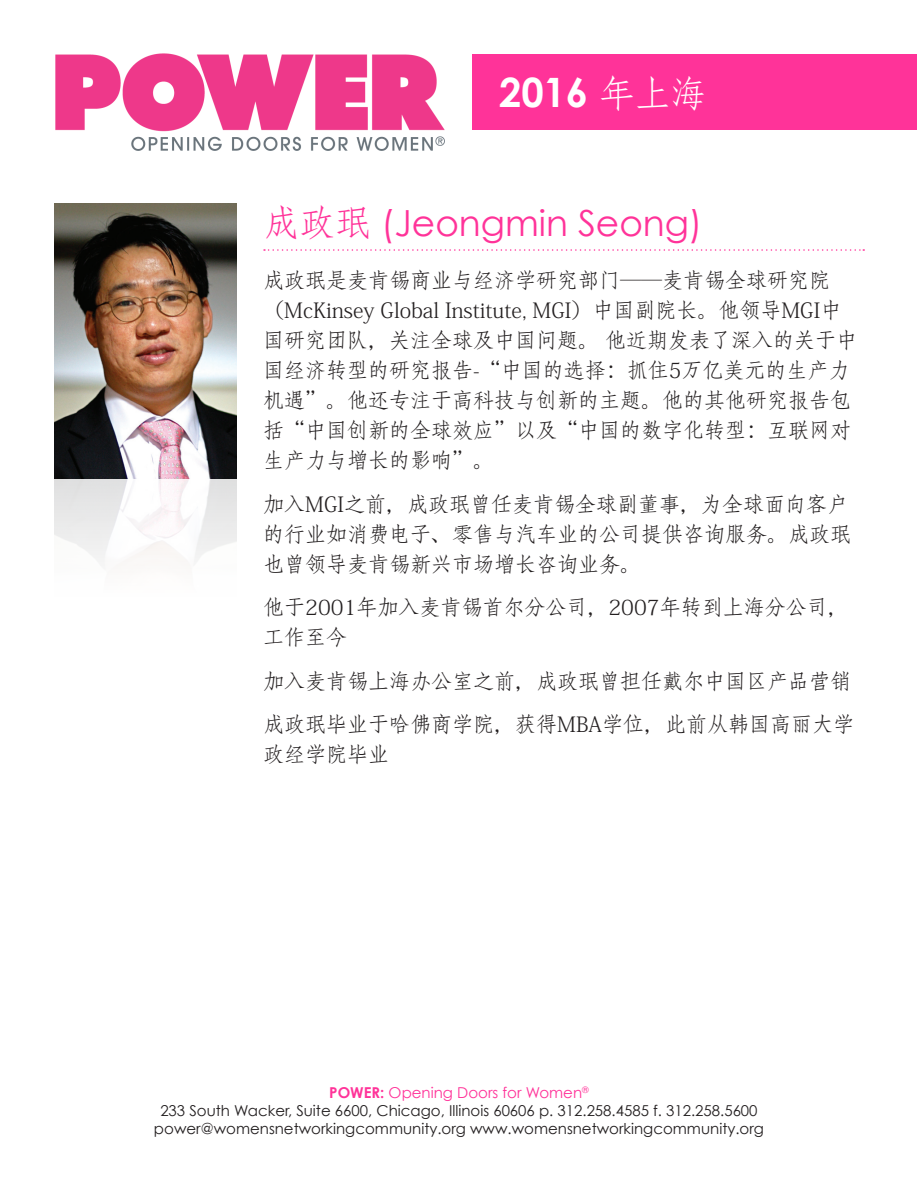
<style>
.page{position:relative;width:918px;height:1188px;background:#fff}
.page>*{position:absolute;margin:0;border:0;box-sizing:border-box;transform-origin:0 0}
.t1{font:700 40.5px "Century Gothic";color:#fff}
.t2{font:36px "Century Gothic";color:#f39}
.t3{font:21px/30px "Adobe Fangsong Std";color:#231f20}
.t4{font:15px "Century Gothic";color:#231f20}
.t5{font:15px "Century Gothic";color:#f39}
.s1{font-family:"Adobe Fangsong Std";font-weight:400;font-size:36px}
.s2{font-family:"Adobe Fangsong Std"}
.s3{font-weight:700}
</style>
<div class="page">
<img style="left:55px;top:54px;width:390px;height:97px">
<div style="left:472px;top:54px;width:445px;height:76px;background:#f39"></div>
<svg style="left:264px;top:249px;width:600px;height:2px"></svg>
<img style="left:54px;top:204px;width:183px;height:358px">
<p class="t1" style="left:499px;top:67px;width:209px">2016 <span class="s1">年上海</span></p>
<p class="t2" style="left:263px;top:201px;width:441px"><span class="s2">成政珉</span> (Jeongmin Seong)</p>
<p class="t3" style="left:263px;top:266px;width:595px">成政珉是麦肯锡商业与经济学研究部门——麦肯锡全球研究院（McKinsey Global Institute, MGI）中国副院长。他领导MGI中国研究团队，关注全球及中国问题。 他近期发表了深入的关于中国经济转型的研究报告-“中国的选择：抓住5万亿美元的生产力机遇”。他还专注于高科技与创新的主题。他的其他研究报告包括“中国创新的全球效应”以及“中国的数字化转型：互联网对生产力与增长的影响”。</p>
<p class="t3" style="left:263px;top:489px;width:589px">加入MGI之前，成政珉曾任麦肯锡全球副董事，为全球面向客户的行业如消费电子、零售与汽车业的公司提供咨询服务。成政珉也曾领导麦肯锡新兴市场增长咨询业务。</p>
<p class="t3" style="left:263px;top:593px;width:587px">他于2001年加入麦肯锡首尔分公司，2007年转到上海分公司，工作至今</p>
<p class="t3" style="left:263px;top:666px;width:589px">加入麦肯锡上海办公室之前，成政珉曾担任戴尔中国区产品营销</p>
<p class="t3" style="left:263px;top:710px;width:592px">成政珉毕业于哈佛商学院，获得MBA学位，此前从韩国高丽大学政经学院毕业</p>
<p class="t5" style="left:329px;top:1083px;width:261px"><span class="s3">POWER:</span> Opening Doors for Women<sup>®</sup></p>
<p class="t4" style="left:160px;top:1101px;width:599px">233 South Wacker, Suite 6600, Chicago, Illinois 60606 p. 312.258.4585 f. 312.258.5600</p>
<p class="t4" style="left:154px;top:1119px;width:612px">power@womensnetworkingcommunity.org www.womensnetworkingcommunity.org</p>
</div>
